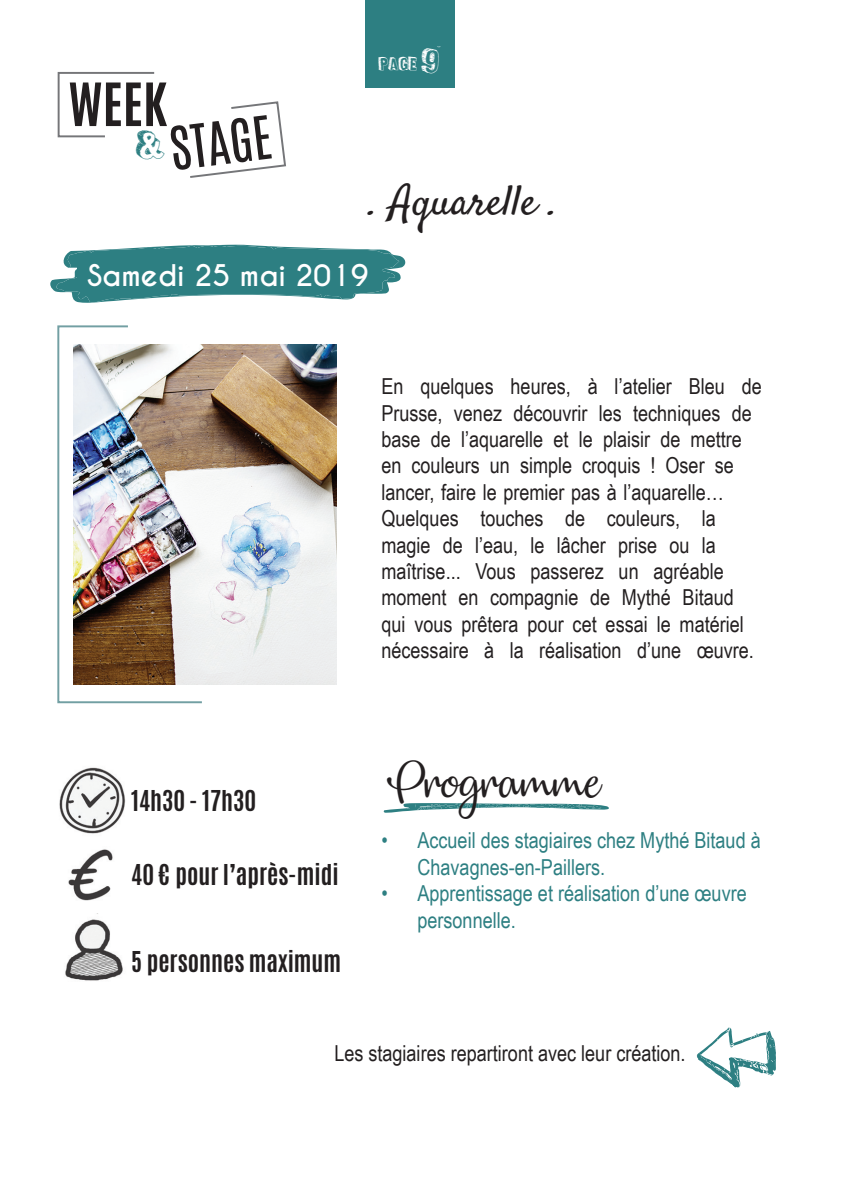
<style>
.page{position:relative;width:856px;height:1196px;background:#fff}
.page>*{position:absolute;margin:0;border:0;box-sizing:border-box;transform-origin:0 0}
.t1{font:50.6px "Antonio";color:#231f20}
.t2{font:700 50.6px "Antonio";color:#231f20}
.t3{font:48px "Dulcelin";color:#231f20}
.t4{font:42px "Satisfy";color:#231f20}
.t5{font:28.8px "Fun Sized";color:#2d7f82}
.t6{font:700 28px "Caviar Dreams";color:#fff}
.t7{font:700 24px "Antonio";color:#231f20}
.t8{font:22px/26.4px "Arial Narrow";color:#231f20}
.t9{font:22px/26.4px "Arial Narrow";color:#2d7f82}
.t10{font:13.6px "Fun Sized";color:#fff}
.s1{font-size:25.4px}
</style>
<div class="page">
<svg style="left:57px;top:72px;width:98px;height:66px"></svg>
<svg style="left:190px;top:101px;width:96px;height:77px"></svg>
<img style="left:204px;top:344px;width:133px;height:340px">
<img style="left:57px;top:325px;width:147px;height:379px">
<div style="left:364px;top:0;width:90px;height:88px;background:#2d7f82"></div>
<svg style="left:50px;top:245px;width:356px;height:58px"></svg>
<img style="left:59px;top:767px;width:66px;height:67px">
<img style="left:65px;top:913px;width:58px;height:68px">
<img style="left:68px;top:849px;width:45px;height:52px">
<svg style="left:383px;top:803px;width:226px;height:9px"></svg>
<svg style="left:696px;top:1027px;width:80px;height:60px"></svg>
<h1 class="t2" style="left:68px;top:66px;width:100px">WEEK</h1>
<h3 class="t5" style="left:136px;top:126px;width:30px">&amp;</h3>
<h1 class="t1" style="left:165px;top:112px;width:104px;rotate:-7deg">STAGE</h1>
<p class="t10" style="left:378px;top:55px;width:64px">PAGE <span class="s1">9</span></p>
<h3 class="t4" style="left:368px;top:174px;width:190px">. Aquarelle .</h3>
<p class="t6" style="left:87px;top:259px;width:282px">Samedi 25 mai 2019</p>
<p class="t8" style="left:381px;top:372px;width:381px">En quelques heures, à l’atelier Bleu de Prusse, venez découvrir les techniques de base de l’aquarelle et le plaisir de mettre en couleurs un simple croquis ! Oser se lancer, faire le premier pas à l’aquarelle… Quelques touches de couleurs, la magie de l’eau, le lâcher prise ou la maîtrise... Vous passerez un agréable moment en compagnie de Mythé Bitaud qui vous prêtera pour cet essai le matériel nécessaire à la réalisation d’une œuvre.</p>
<p class="t7" style="left:131px;top:782px;width:126px">14h30 - 17h30</p>
<p class="t7" style="left:131px;top:856px;width:209px">40 € pour l’après-midi</p>
<p class="t7" style="left:131px;top:943px;width:211px">5 personnes maximum</p>
<h2 class="t3" style="left:388px;top:751px;width:215px">Programme</h2>
<p class="t9" style="left:417px;top:826px;width:344px;text-indent:-36px">• Accueil des stagiaires chez Mythé Bitaud à<br>Chavagnes-en-Paillers.</p>
<p class="t9" style="left:417px;top:879px;width:330px;text-indent:-36px">• Apprentissage et réalisation d’une œuvre personnelle.</p>
<p class="t8" style="left:334px;top:1038px;width:352px">Les stagiaires repartiront avec leur création.</p>
</div>
